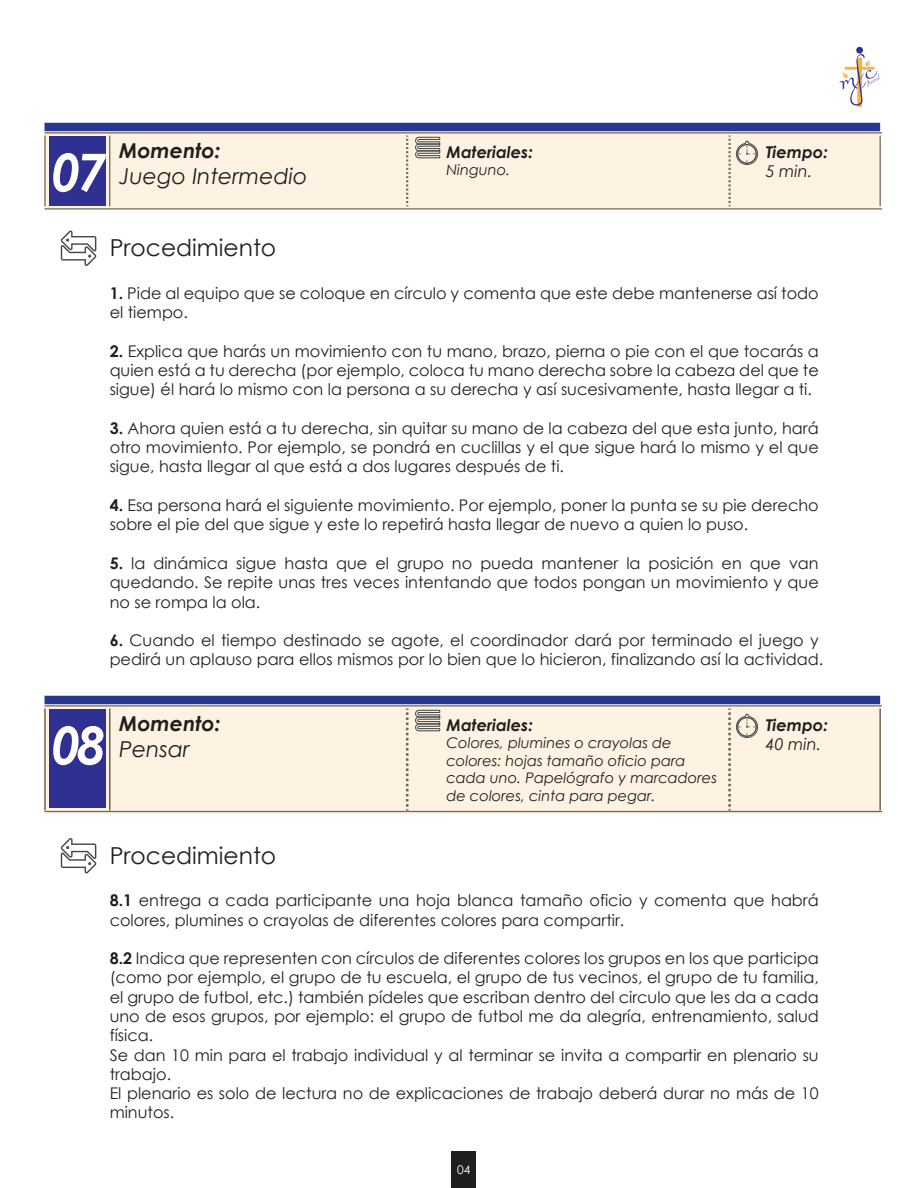
<style>
.page{position:relative;width:918px;height:1188px;background:#fff}
.page>*{position:absolute;margin:0;border:0;box-sizing:border-box;transform-origin:0 0}
.t1{font:italic 700 52.05px "Century Gothic";color:#fff}
.t2{font:23.4px "Century Gothic";color:#211e1e}
.t3{font:italic 21.9px "Century Gothic";color:#211e1e}
.t4{font:italic 700 20.55px "Century Gothic";color:#211e1e}
.t5{font:italic 700 16.35px "Century Gothic";color:#211e1e}
.t6{font:italic 16.35px "Century Gothic";color:#211e1e}
.t7{font:16.05px/19.4px "Century Gothic";color:#231f20}
.t8{font:italic 14.55px/17.5px "Century Gothic";color:#211e1e}
.t9{font:12px "Century Gothic";color:#fff}
.s1{font-weight:700}
</style>
<div class="page">
<div style="left:45px;top:133px;width:835px;height:76px;background:#fef3e2"></div>
<hr style="left:109px;top:136px;width:1px;height:70px;background:#716557">
<hr style="left:44px;top:136px;width:2px;height:70px;background:#716557">
<hr style="left:45px;top:208px;width:837px;height:2px;background:#716557">
<hr style="left:45px;top:132px;width:837px;height:2px;background:#716557">
<svg style="left:406px;top:136px;width:2px;height:70px"></svg>
<hr style="left:880px;top:136px;width:1px;height:70px;background:#716557">
<div style="left:49px;top:137px;width:56px;height:69px;background:#2e3092"></div>
<svg style="left:415px;top:137px;width:25px;height:21px"></svg>
<svg style="left:729px;top:136px;width:29px;height:70px"></svg>
<div style="left:45px;top:123px;width:835px;height:8px;background:#283890"></div>
<svg style="left:61px;top:231px;width:36px;height:35px"></svg>
<div style="left:45px;top:706px;width:835px;height:107px;background:#fef3e2"></div>
<hr style="left:109px;top:709px;width:1px;height:102px;background:#716557">
<hr style="left:44px;top:709px;width:2px;height:102px;background:#716557">
<hr style="left:45px;top:811px;width:837px;height:1px;background:#716557">
<hr style="left:45px;top:705px;width:837px;height:2px;background:#716557">
<svg style="left:406px;top:709px;width:2px;height:101px"></svg>
<hr style="left:879px;top:709px;width:2px;height:102px;background:#716557">
<div style="left:49px;top:710px;width:56px;height:98px;background:#2e3092"></div>
<svg style="left:415px;top:710px;width:25px;height:21px"></svg>
<svg style="left:728px;top:709px;width:30px;height:101px"></svg>
<div style="left:45px;top:696px;width:835px;height:8px;background:#283890"></div>
<svg style="left:61px;top:838px;width:36px;height:35px"></svg>
<svg style="left:839px;top:46px;width:41px;height:61px"></svg>
<div style="left:451px;top:1151px;width:25px;height:37px;background:#211e1e"></div>
<h1 class="t1" style="left:51px;top:133px;width:56px">07</h1>
<p class="t4" style="left:119px;top:135px;width:103px">Momento:</p>
<h3 class="t3" style="left:119px;top:161px;width:190px">Juego Intermedio</h3>
<h2 class="t2" style="left:110px;top:232px;width:168px">Procedimiento</h2>
<p class="t5" style="left:446px;top:140px;width:88px">Materiales:</p>
<p class="t8" style="left:446px;top:161px;width:65px">Ninguno.</p>
<p class="t5" style="left:766px;top:140px;width:64px">Tiempo:</p>
<p class="t6" style="left:766px;top:160px;width:48px">5 min.</p>
<p class="t7" style="left:110px;top:283px;width:711px"><span class="s1">1.</span> Pide al equipo que se coloque en círculo y comenta que este debe mantenerse así todo el tiempo.</p>
<p class="t7" style="left:110px;top:341px;width:711px;text-align:justify"><span class="s1">2.</span> Explica que harás un movimiento con tu mano, brazo, pierna o pie con el que tocarás a quien está a tu derecha (por ejemplo, coloca tu mano derecha sobre la cabeza del que te sigue) él hará lo mismo con la persona a su derecha y así sucesivamente, hasta llegar a ti.</p>
<p class="t7" style="left:110px;top:418px;width:711px;text-align:justify"><span class="s1">3.</span> Ahora quien está a tu derecha, sin quitar su mano de la cabeza del que esta junto, hará otro movimiento. Por ejemplo, se pondrá en cuclillas y el que sigue hará lo mismo y el que sigue, hasta llegar al que está a dos lugares después de ti.</p>
<p class="t7" style="left:110px;top:495px;width:711px"><span class="s1">4.</span> Esa persona hará el siguiente movimiento. Por ejemplo, poner la punta se su pie derecho sobre el pie del que sigue y este lo repetirá hasta llegar de nuevo a quien lo puso.</p>
<p class="t7" style="left:110px;top:553px;width:711px;text-align:justify"><span class="s1">5.</span> la dinámica sigue hasta que el grupo no pueda mantener la posición en que van quedando. Se repite unas tres veces intentando que todos pongan un movimiento y que no se rompa la ola.</p>
<p class="t7" style="left:110px;top:630px;width:715px"><span class="s1">6.</span> Cuando el tiempo destinado se agote, el coordinador dará por terminado el juego y pedirá un aplauso para ellos mismos por lo bien que lo hicieron, finalizando así la actividad.</p>
<h1 class="t1" style="left:51px;top:706px;width:56px">08</h1>
<p class="t4" style="left:119px;top:708px;width:103px">Momento:</p>
<h3 class="t3" style="left:119px;top:734px;width:72px">Pensar</h3>
<p class="t5" style="left:446px;top:713px;width:88px">Materiales:</p>
<p class="t8" style="left:446px;top:734px;width:272px">Colores, plumines o crayolas de colores: hojas tamaño oficio para cada uno. Papelógrafo y marcadores de colores, cinta para pegar.</p>
<p class="t5" style="left:766px;top:713px;width:64px">Tiempo:</p>
<p class="t6" style="left:766px;top:733px;width:57px">40 min.</p>
<h2 class="t2" style="left:110px;top:839px;width:168px">Procedimiento</h2>
<p class="t7" style="left:110px;top:890px;width:711px"><span class="s1">8.1</span> entrega a cada participante una hoja blanca tamaño oficio y comenta que habrá colores, plumines o crayolas de diferentes colores para compartir.</p>
<p class="t7" style="left:110px;top:948px;width:711px"><span class="s1">8.2</span> Indica que representen con círculos de diferentes colores los grupos en los que participa (como por ejemplo, el grupo de tu escuela, el grupo de tus vecinos, el grupo de tu familia, el grupo de futbol, etc.) también pídeles que escriban dentro del circulo que les da a cada uno de esos grupos, por ejemplo: el grupo de futbol me da alegría, entrenamiento, salud física.<br>Se dan 10 min para el trabajo individual y al terminar se invita a compartir en plenario su trabajo.<br>El plenario es solo de lectura no de explicaciones de trabajo deberá durar no más de 10 minutos.</p>
<p class="t9" style="left:457px;top:1161px;width:15px">04</p>
</div>
